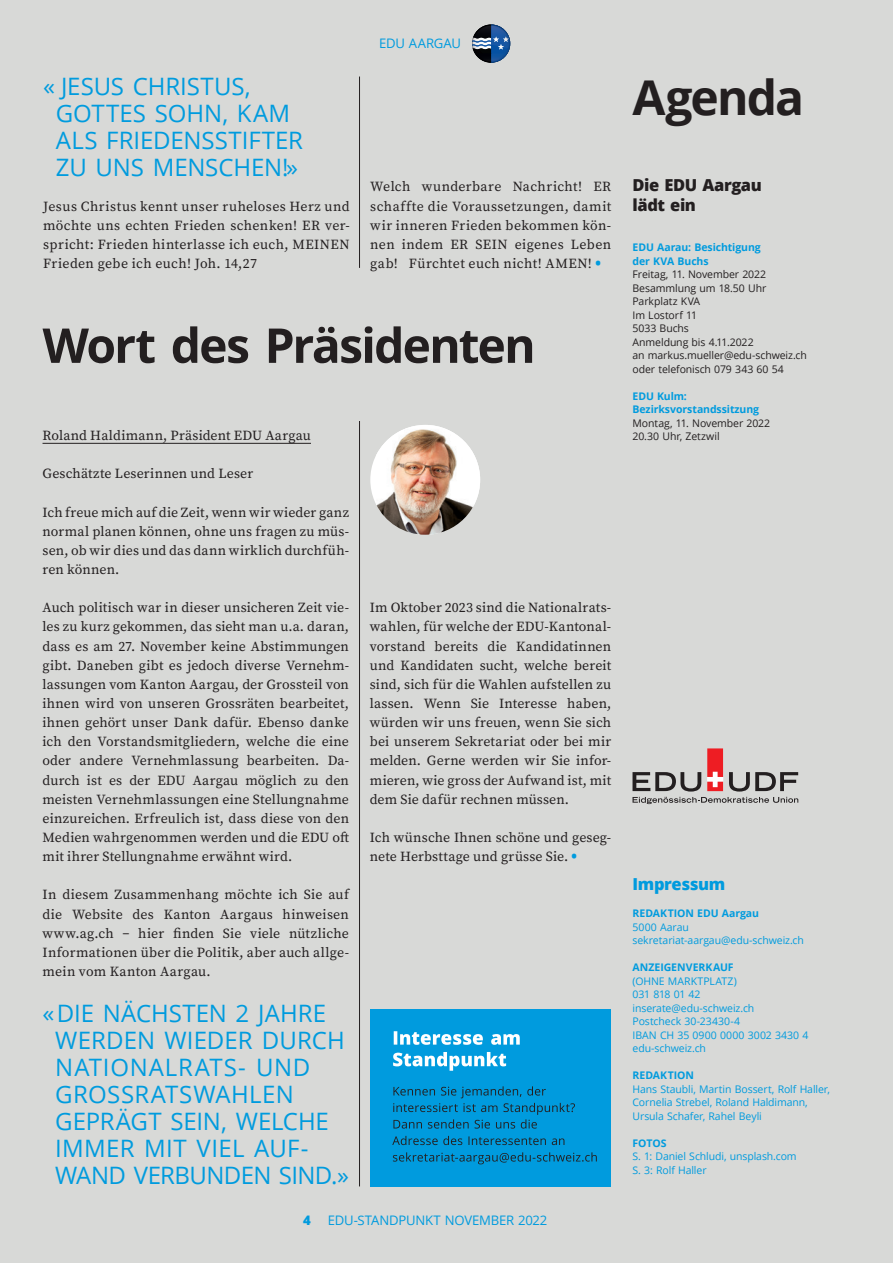
<style>
.page{position:relative;width:893px;height:1263px;background:#d8d9d7}
.page>*{position:absolute;margin:0;border:0;box-sizing:border-box;transform-origin:0 0}
.t1{font:700 48px "Open Sans";letter-spacing:-.04em;color:#231f20}
.t2{font:24px/27px "Open Sans";color:#009bde}
.t3{font:800 16.5px/19.2px "Open Sans";letter-spacing:-.025em;color:#231f20}
.t4{font:800 16.5px "Open Sans";letter-spacing:-.025em;color:#009bde}
.t5{font:13.8px/19.2px "Source Serif Pro";letter-spacing:.015em;color:#231f20;text-align:justify}
.t6{font:13.2px "Open Sans";letter-spacing:-.02em;color:#009bde}
.t7{font:800 13.2px "Open Sans";color:#009bde}
.t8{font:10.5px/13.5px "Open Sans";letter-spacing:-.01em;color:#009bde}
.t9{font:10.5px/13.5px "Open Sans";letter-spacing:-.01em;color:#231f20}
.t10{font:700 10.5px/13.5px "Open Sans";letter-spacing:-.005em;color:#009bde}
.s1{font-family:"Open Sans";font-weight:800;color:#009bde}
</style>
<div class="page">
<svg style="left:43px;top:326px;width:489px;height:37px"></svg>
<hr style="left:43px;top:443px;width:268px;height:1px;background:#231f20">
<svg style="left:632px;top:797px;width:166px;height:7px"></svg>
<svg style="left:632px;top:772px;width:69px;height:19px"></svg>
<svg style="left:729px;top:772px;width:69px;height:19px"></svg>
<svg style="left:707px;top:748px;width:16px;height:43px"></svg>
<svg style="left:472px;top:24px;width:38px;height:39px"></svg>
<img style="left:476px;top:53px;width:30px;height:8px">
<hr style="left:359px;top:421px;width:1px;height:765px;background:#231f20">
<hr style="left:359px;top:77px;width:1px;height:191px;background:#231f20">
<img style="left:376px;top:425px;width:104px;height:110px">
<div style="left:371px;top:1009px;width:240px;height:177px;background:#009bde"></div>
<svg style="left:393px;top:1152px;width:204px;height:12px"></svg>
<svg style="left:392px;top:1136px;width:172px;height:9px"></svg>
<svg style="left:393px;top:1086px;width:182px;height:42px"></svg>
<svg style="left:393px;top:1052px;width:113px;height:19px"></svg>
<svg style="left:394px;top:1031px;width:126px;height:14px"></svg>
<h2 class="t2" style="left:56px;top:72px;width:249px;text-indent:-13px">« JESUS CHRISTUS,<br>GOTTES SOHN, KAM<br>ALS FRIEDENSSTIFTER<br>ZU UNS MENSCHEN! »</h2>
<p class="t5" style="left:43px;top:197px;width:308px">Jesus Christus kennt unser ruheloses Herz und möchte uns echten Frieden schenken! ER ver&shy;spricht: Frieden hinterlasse ich euch, MEINEN Frieden gebe ich euch! Joh. 14,27</p>
<p class="t6" style="left:379px;top:34px;width:83px">EDU AARGAU</p>
<p class="t5" style="left:370px;top:178px;width:242px">Welch wunderbare Nachricht! ER schaffte die Voraussetzungen, damit wir inneren Frieden bekommen kön&shy;nen indem ER SEIN eigenes Leben gab! Fürchtet euch nicht! AMEN! <span class="s1">•</span></p>
<p class="t5" style="left:43px;top:426px;width:270px">Roland Haldimann, Präsident EDU Aargau</p>
<p class="t5" style="left:43px;top:465px;width:212px">Geschätzte Leserinnen und Leser</p>
<p class="t5" style="left:43px;top:503px;width:308px">Ich freue mich auf die Zeit, wenn wir wieder ganz normal planen können, ohne uns fragen zu müs&shy;sen, ob wir dies und das dann wirklich durchfüh&shy;ren können.</p>
<p class="t5" style="left:43px;top:599px;width:308px">Auch politisch war in dieser unsicheren Zeit vie&shy;les zu kurz gekommen, das sieht man u.a. daran, dass es am 27. November keine Abstimmungen gibt. Daneben gibt es jedoch diverse Vernehm&shy;lassungen vom Kanton Aargau, der Grossteil von ihnen wird von unseren Grossräten bearbeitet, ihnen gehört unser Dank dafür. Ebenso danke ich den Vorstandsmitgliedern, welche die eine oder andere Vernehmlassung bearbeiten. Da&shy;durch ist es der EDU Aargau möglich zu den meisten Vernehmlassungen eine Stellungnahme einzureichen. Erfreulich ist, dass diese von den Medien wahrgenommen werden und die EDU oft mit ihrer Stellungnahme erwähnt wird.</p>
<p class="t5" style="left:43px;top:886px;width:308px">In diesem Zusammenhang möchte ich Sie auf die Website des Kanton Aargaus hinweisen www.ag.ch – hier finden Sie viele nützliche Informationen über die Politik, aber auch allge&shy;mein vom Kanton Aargau.</p>
<h2 class="t2" style="left:55px;top:999px;width:295px;text-indent:-13px">« DIE NÄCHSTEN 2 JAHRE<br>WERDEN WIEDER DURCH<br>NATIONALRATS- UND<br>GROSSRATSWAHLEN<br>GEPRÄGT SEIN, WELCHE<br>IMMER MIT VIEL AUF-<br>WAND VERBUNDEN SIND.»</h2>
<p class="t5" style="left:370px;top:599px;width:243px">Im Oktober 2023 sind die Nationalrats&shy;wahlen, für welche der EDU-Kantonal&shy;vorstand bereits die Kandidatinnen und Kandidaten sucht, welche bereit sind, sich für die Wahlen aufstellen zu lassen. Wenn Sie Interesse haben, würden wir uns freuen, wenn Sie sich bei unserem Sekretariat oder bei mir melden. Gerne werden wir Sie infor&shy;mieren, wie gross der Aufwand ist, mit dem Sie dafür rechnen müssen.</p>
<p class="t5" style="left:370px;top:828px;width:243px">Ich wünsche Ihnen schöne und geseg&shy;nete Herbsttage und grüsse Sie. <span class="s1">•</span></p>
<p class="t7" style="left:303px;top:1210px;width:9px">4</p>
<p class="t6" style="left:328px;top:1211px;width:221px">EDU-STANDPUNKT NOVEMBER 2022</p>
<h1 class="t1" style="left:632px;top:63px;width:173px">Agenda</h1>
<p class="t3" style="left:632px;top:175px;width:131px">Die EDU Aargau lädt ein</p>
<p class="t10" style="left:632px;top:240px;width:130px">EDU Aarau: Besichtigung der KVA Buchs</p>
<p class="t9" style="left:632px;top:267px;width:176px">Freitag, 11. November 2022<br>Besammlung um 18.50 Uhr<br>Parkplatz KVA<br>Im Lostorf 11<br>5033 Buchs<br>Anmeldung bis 4.11.2022<br>an markus.mueller@edu-schweiz.ch oder telefonisch 079 343 60 54</p>
<p class="t10" style="left:632px;top:389px;width:128px">EDU Kulm:<br>Bezirksvorstandssitzung</p>
<p class="t9" style="left:632px;top:416px;width:139px">Montag, 11. November 2022<br>20.30 Uhr, Zetzwil</p>
<p class="t4" style="left:632px;top:871px;width:94px">Impressum</p>
<p class="t10" style="left:632px;top:906px;width:128px">REDAKTION EDU Aargau</p>
<p class="t8" style="left:632px;top:920px;width:173px">5000 Aarau sekretariat-aargau@edu-schweiz.ch</p>
<p class="t10" style="left:632px;top:960px;width:103px">ANZEIGENVERKAUF</p>
<p class="t8" style="left:632px;top:974px;width:177px">(OHNE MARKTPLATZ)<br>031 818 01 42 inserate@edu-schweiz.ch<br>Postcheck 30-23430-4<br>IBAN CH 35 0900 0000 3002 3430 4 edu-schweiz.ch</p>
<p class="t10" style="left:632px;top:1068px;width:63px">REDAKTION</p>
<p class="t8" style="left:632px;top:1082px;width:199px">Hans Staubli, Martin Bossert, Rolf Haller,<br>Cornelia Strebel, Roland Haldimann,<br>Ursula Schafer, Rahel Beyli</p>
<p class="t10" style="left:632px;top:1136px;width:36px">FOTOS</p>
<p class="t8" style="left:632px;top:1149px;width:166px">S. 1: Daniel Schludi, unsplash.com<br>S. 3: Rolf Haller</p>
</div>
